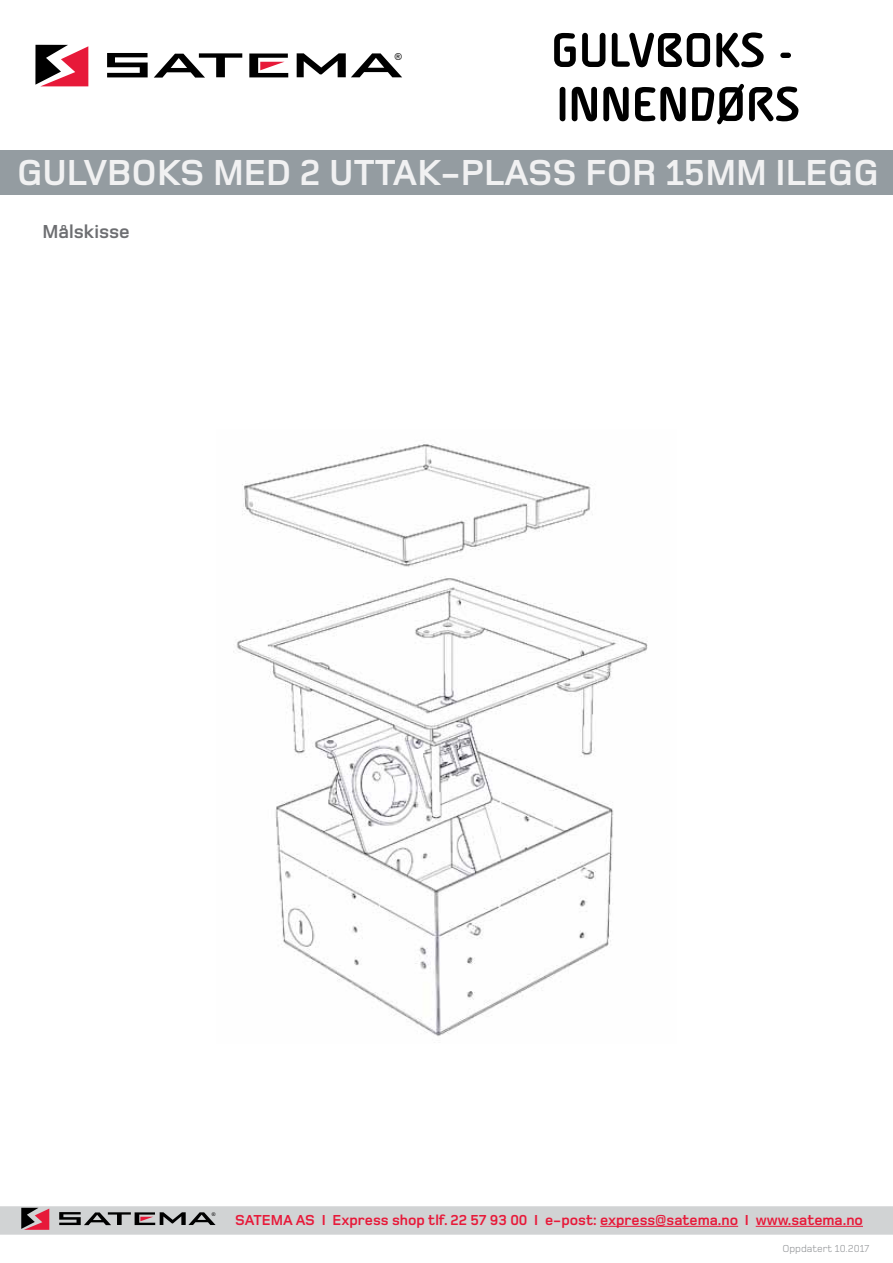
<style>
.page{position:relative;width:893px;height:1263px;background:#fff}
.page>*{position:absolute;margin:0;border:0;box-sizing:border-box;transform-origin:0 0}
.t1{font:700 52.5px/54px "Alega";color:#000}
.t2{font:700 37.5px "Foundry Monoline";color:#f1f1f2}
.t3{font:700 19.5px "Foundry Monoline";color:#6d6e71}
.t4{font:700 15px "Foundry Monoline";color:#e71939}
.t5{font:10.5px "Foundry Monoline";color:#939598}
.t6{font:9.6px "Arial";color:#000}
.t7{font:5.1px "Arial";color:#000}
</style>
<div class="page">
<svg style="left:35px;top:45px;width:53px;height:41px"></svg>
<svg style="left:107px;top:53px;width:41px;height:24px"></svg>
<svg style="left:154px;top:53px;width:88px;height:25px"></svg>
<svg style="left:297px;top:53px;width:105px;height:24px"></svg>
<svg style="left:249px;top:54px;width:39px;height:23px"></svg>
<svg style="left:0;top:1206px;width:893px;height:29px;background:#c9c8ca"></svg>
<hr style="left:600px;top:1226px;width:138px;height:1px;background:#e71939">
<hr style="left:756px;top:1226px;width:107px;height:1px;background:#e71939">
<div style="left:0;top:150px;width:893px;height:45px;background:#949ca1"></div>
<img style="left:233px;top:444px;width:415px;height:593px">
<p class="t6" style="left:395px;top:50px;width:9px">®</p>
<h1 class="t1" style="left:551px;top:26px;width:251px">GULVBOKS -<br>INNENDØRS</h1>
<h2 class="t2" style="left:17px;top:153px;width:512px">gulvboks med 2 uttak-plass</h2>
<h2 class="t2" style="left:585px;top:153px;width:295px">for 15mm ilegg</h2>
<h3 class="t3" style="left:43px;top:221px;width:89px">Målskisse</h3>
<p class="t7" style="left:212px;top:1210px;width:5px">®</p>
<p class="t4" style="left:235px;top:1212px;width:629px">SATEMA AS I Express shop tlf. 22 57 93 00 I e-post: express@satema.no I www.satema.no</p>
<p class="t5" style="left:782px;top:1243px;width:88px">Oppdatert 10.2017</p>
</div>
